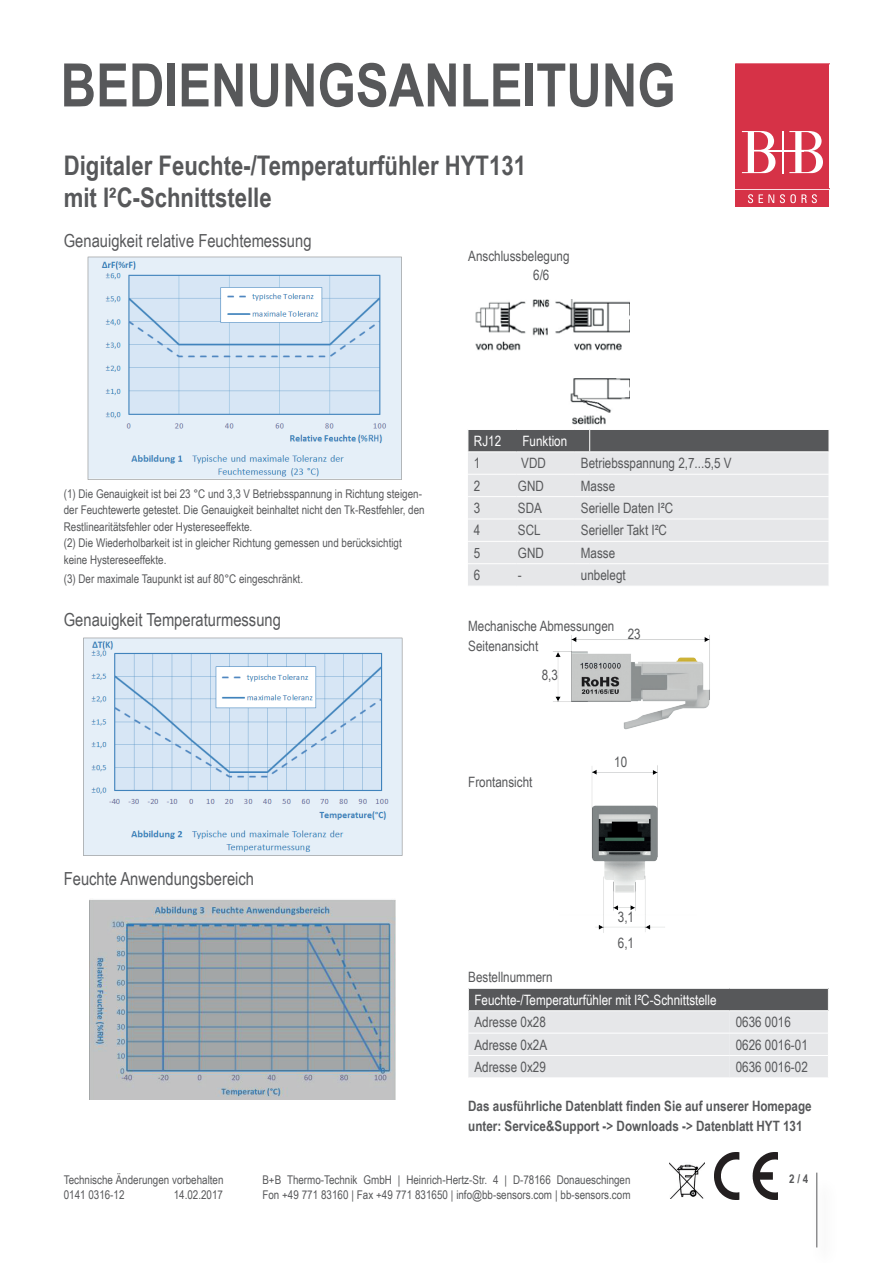
<style>
.page{position:relative;width:893px;height:1263px;background:#fff}
.page>*{position:absolute;margin:0;border:0;box-sizing:border-box;transform-origin:0 0}
.t1{font:700 60px "Arial Narrow";color:#57585a}
.t2{font:700 27px/32.4px "Arial Narrow";color:#57585a}
.t3{font:18px "Arial Narrow";color:#57585a}
.t4{font:14.25px/19.5px "Arial Narrow";color:#57585a}
.t5{font:700 14.25px/19.5px "Arial Narrow";color:#57585a}
.t6{font:14.25px "Arial Narrow";color:#fff}
.t7{font:12px/16.5px "Arial Narrow";color:#57585a}
.t8{font:700 12px "Arial Narrow";color:#57585a}
</style>
<div class="page">
<img style="left:87px;top:256px;width:315px;height:224px">
<img style="left:83px;top:637px;width:319px;height:219px">
<img style="left:89px;top:899px;width:306px;height:200px">
<img style="left:475px;top:300px;width:154px;height:125px">
<svg style="left:468px;top:988px;width:361px;height:89px;background:#c3c4c6"></svg>
<hr style="left:468px;top:1010px;width:262px;height:1px;background:#fff">
<hr style="left:468px;top:1033px;width:262px;height:1px;background:#fff">
<hr style="left:468px;top:1055px;width:262px;height:1px;background:#fff">
<hr style="left:730px;top:1010px;width:98px;height:1px;background:#fff">
<hr style="left:730px;top:1033px;width:98px;height:1px;background:#fff">
<hr style="left:730px;top:1055px;width:98px;height:1px;background:#fff">
<img style="left:553px;top:635px;width:157px;height:95px">
<img style="left:591px;top:765px;width:74px;height:168px">
<svg style="left:468px;top:429px;width:361px;height:157px;background:#d3d4d6"></svg>
<div style="left:736px;top:190px;width:93px;height:17px;background:#d63247"></div>
<svg style="left:736px;top:64px;width:93px;height:139px"></svg>
<hr style="left:816px;top:1172px;width:1px;height:75px;background:#57585a">
<img style="left:715px;top:1152px;width:62px;height:47px">
<img style="left:670px;top:1162px;width:35px;height:36px">
<h1 class="t1" style="left:61px;top:40px;width:617px">BEDIENUNGSANLEITUNG</h1>
<h2 class="t2" style="left:64px;top:147px;width:464px">Digitaler Feuchte-/Temperaturfühler HYT131 mit I²C-Schnittstelle</h2>
<h3 class="t3" style="left:64px;top:227px;width:249px">Genauigkeit relative Feuchtemessung</h3>
<p class="t4" style="left:533px;top:245px;width:38px;text-indent:-65px">Anschlussbelegung<br>6/6</p>
<p class="t7" style="left:64px;top:485px;width:362px">(1) Die Genauigkeit ist bei 23 °C und 3,3 V Betriebsspannung in Richtung steigen&shy;der Feuchtewerte getestet. Die Genauigkeit beinhaltet nicht den Tk-Restfehler, den Restlinearitätsfehler oder Hystereseeffekte.<br>(2) Die Wiederholbarkeit ist in gleicher Richtung gemessen und berücksichtigt keine Hystereseeffekte.</p>
<p class="t7" style="left:64px;top:570px;width:241px">(3) Der maximale Taupunkt ist auf 80°C eingeschränkt.</p>
<h3 class="t3" style="left:64px;top:607px;width:219px">Genauigkeit Temperaturmessung</h3>
<h3 class="t3" style="left:64px;top:866px;width:192px">Feuchte Anwendungsbereich</h3>
<p class="t6" style="left:474px;top:430px;width:29px">RJ12</p>
<p class="t6" style="left:522px;top:430px;width:46px">Funktion</p>
<p class="t4" style="left:474px;top:453px;width:8px">1</p>
<p class="t4" style="left:521px;top:453px;width:26px">VDD</p>
<p class="t4" style="left:581px;top:453px;width:152px">Betriebsspannung 2,7...5,5 V</p>
<p class="t4" style="left:474px;top:475px;width:8px">2</p>
<p class="t4" style="left:518px;top:475px;width:27px">GND</p>
<p class="t4" style="left:581px;top:475px;width:36px">Masse</p>
<p class="t4" style="left:474px;top:498px;width:8px">3</p>
<p class="t4" style="left:518px;top:498px;width:26px">SDA</p>
<p class="t4" style="left:581px;top:498px;width:94px">Serielle Daten I²C</p>
<p class="t4" style="left:474px;top:520px;width:8px">4</p>
<p class="t4" style="left:518px;top:520px;width:24px">SCL</p>
<p class="t4" style="left:581px;top:520px;width:88px">Serieller Takt I²C</p>
<p class="t4" style="left:474px;top:542px;width:8px">5</p>
<p class="t4" style="left:518px;top:542px;width:27px">GND</p>
<p class="t4" style="left:581px;top:542px;width:36px">Masse</p>
<p class="t4" style="left:474px;top:565px;width:8px">6</p>
<p class="t4" style="left:518px;top:565px;width:5px">-</p>
<p class="t4" style="left:581px;top:565px;width:46px">unbelegt</p>
<p class="t4" style="left:468px;top:616px;width:148px">Mechanische Abmessungen<br>Seitenansicht</p>
<p class="t4" style="left:542px;top:665px;width:18px">8,3</p>
<p class="t4" style="left:628px;top:624px;width:14px">23</p>
<p class="t4" style="left:468px;top:772px;width:66px">Frontansicht</p>
<p class="t4" style="left:614px;top:751px;width:14px">10</p>
<p class="t4" style="left:618px;top:903px;width:18px;line-height:26.8px">3,1<br>6,1</p>
<p class="t4" style="left:468px;top:967px;width:86px">Bestellnummern</p>
<p class="t6" style="left:474px;top:989px;width:244px">Feuchte-/Temperaturfühler mit I²C-Schnittstelle</p>
<p class="t4" style="left:474px;top:1012px;width:73px">Adresse 0x28</p>
<p class="t4" style="left:736px;top:1012px;width:57px">0636 0016</p>
<p class="t4" style="left:474px;top:1034px;width:74px">Adresse 0x2A</p>
<p class="t4" style="left:736px;top:1034px;width:74px">0626 0016-01</p>
<p class="t4" style="left:474px;top:1056px;width:73px">Adresse 0x29</p>
<p class="t4" style="left:736px;top:1056px;width:74px">0636 0016-02</p>
<p class="t5" style="left:468px;top:1096px;width:345px">Das ausführliche Datenblatt finden Sie auf unserer Homepage unter: Service&amp;Support -&gt; Downloads -&gt; Datenblatt HYT 131</p>
<p class="t7" style="left:64px;top:1172px;width:161px;line-height:15px">Technische Änderungen vorbehalten<br>0141 0316-12</p>
<p class="t7" style="left:174px;top:1186px;width:51px">14.02.2017</p>
<p class="t7" style="left:262px;top:1172px;width:370px;line-height:15px">B+B Thermo-Technik GmbH | Heinrich-Hertz-Str. 4 | D-78166 Donaueschingen<br>Fon +49 771 83160 | Fax +49 771 831650 | info@bb-sensors.com | bb-sensors.com</p>
<p class="t8" style="left:789px;top:1170px;width:21px">2 / 4</p>
</div>
